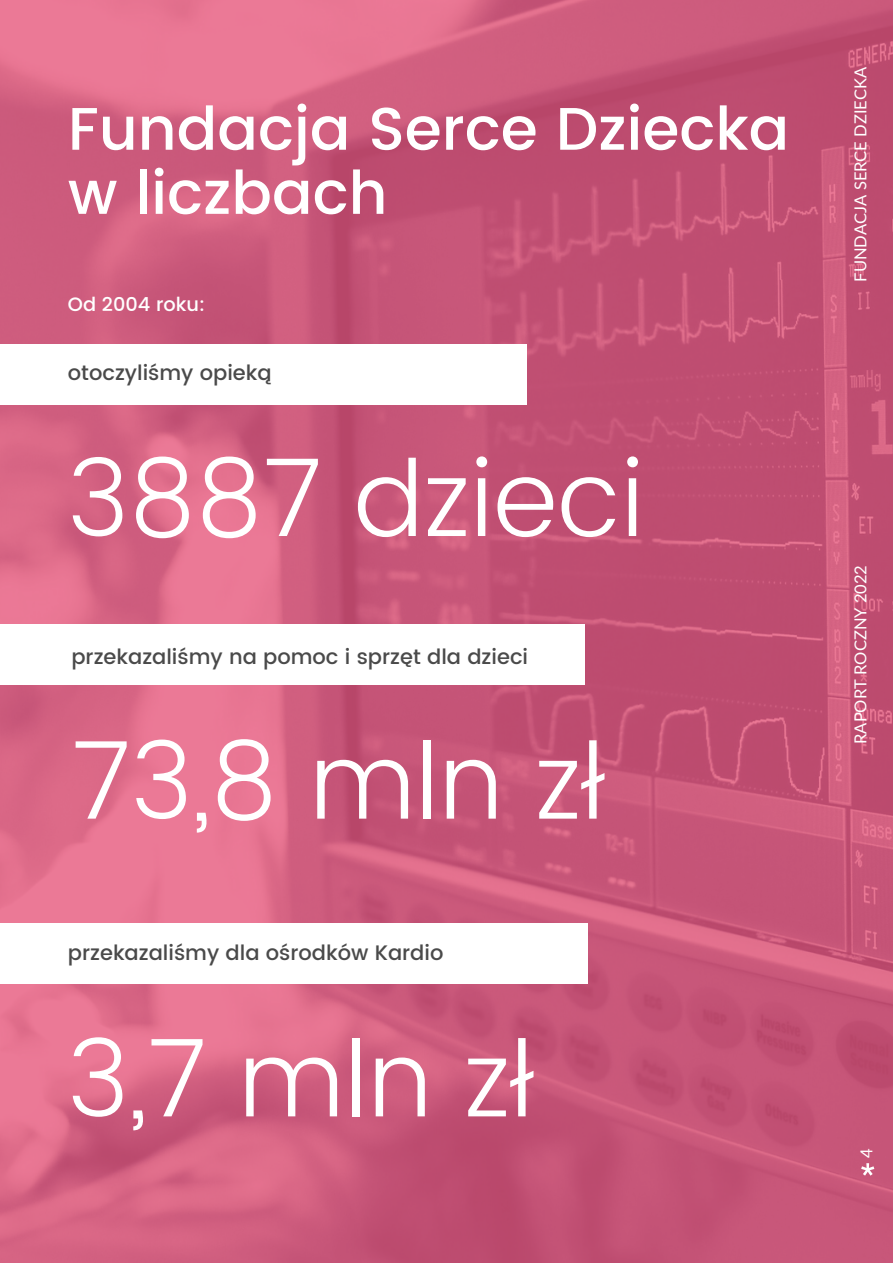
<style>
.page{position:relative;width:893px;height:1264px;background:#fff}
.page>*{position:absolute;margin:0;border:0;box-sizing:border-box;transform-origin:0 0}
.t1{font:300 105.75px "Poppins";color:#fff}
.t2{font:500 60px/64.1px "Poppins";color:#fff}
.t3{font:52.2px "Gidole";color:#fff}
.t4{font:500 21px "Poppins";color:#4a4a4a}
.t5{font:500 19.35px "Poppins";color:#fff}
.t6{font:16.5px "Lato";color:#fff}
</style>
<div class="page">
<img style="left:0;top:0;width:892px;height:1261px">
<div style="left:0;top:344px;width:526px;height:61px;background:#fff"></div>
<div style="left:0;top:624px;width:584px;height:60px;background:#fff"></div>
<div style="left:0;top:923px;width:587px;height:61px;background:#fff"></div>
<h2 class="t2" style="left:68px;top:97px;width:722px">Fundacja Serce Dziecka w liczbach</h2>
<p class="t5" style="left:68px;top:293px;width:139px">Od 2004 roku:</p>
<p class="t4" style="left:68px;top:361px;width:205px">otoczyliśmy opieką</p>
<h1 class="t1" style="left:67px;top:437px;width:578px">3887 dzieci</h1>
<p class="t4" style="left:71px;top:644px;width:458px">przekazaliśmy na pomoc i sprzęt dla dzieci</p>
<h1 class="t1" style="left:71px;top:720px;width:534px">73,8 mln zł</h1>
<p class="t4" style="left:68px;top:940px;width:377px">przekazaliśmy dla ośrodków Kardio</p>
<h1 class="t1" style="left:67px;top:1017px;width:468px">3,7 mln zł</h1>
<p class="t6" style="left:850px;top:282px;width:216px;rotate:-90deg">FUNDACJA SERCE DZIECKA</p>
<p class="t6" style="left:850px;top:744px;width:180px;rotate:-90deg">RAPORT ROCZNY 2022</p>
<p class="t6" style="left:856px;top:1158px;width:11px;rotate:-90deg">4</p>
<h3 class="t3" style="left:858px;top:1151px;width:20px">*</h3>
</div>
